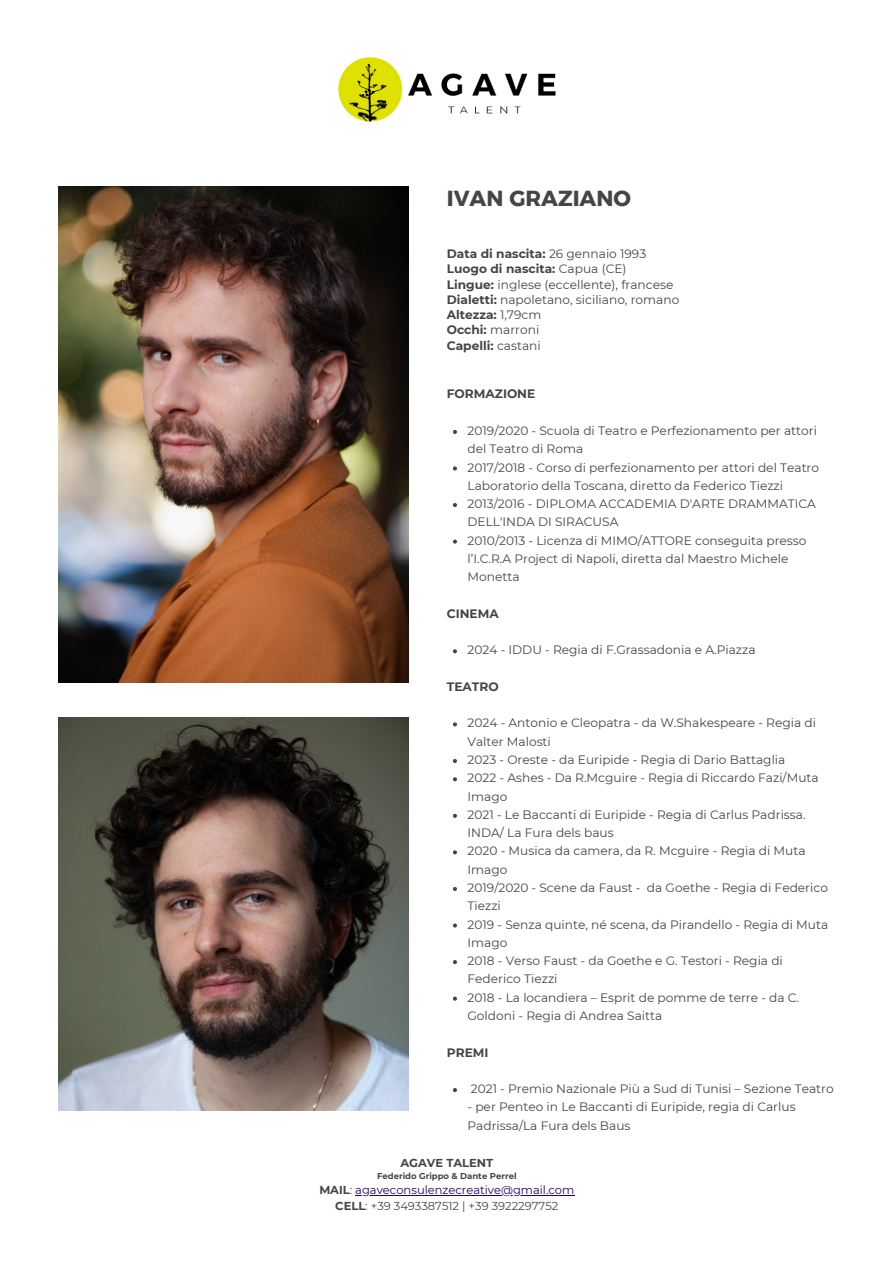
<style>
.page{position:relative;width:894px;height:1264px;background:#fff}
.page>*{position:absolute;margin:0;border:0;box-sizing:border-box;transform-origin:0 0}
.t1{font:21.75px "Kief Montaser Bold";color:#454545}
.t2{font:12.15px/18.3px "Montserrat";color:#454545}
.t3{font:700 12.15px "Montserrat";color:#454545}
.t4{font:11.55px "Montserrat";color:#23006d}
.t5{font:11.55px "Montserrat";color:#454545}
.t6{font:700 11.55px "Montserrat";color:#454545}
.t7{font:700 8.55px "Montserrat";color:#454545}
.s1{font-weight:400}
.s2{font-weight:700}
.s3{font-weight:700;color:#454545}
.s4{color:#454545}
</style>
<div class="page">
<img style="left:338px;top:57px;width:217px;height:64px">
<img style="left:58px;top:717px;width:350px;height:393px">
<img style="left:58px;top:186px;width:350px;height:497px">
<svg style="left:453px;top:430px;width:4px;height:4px"></svg>
<svg style="left:453px;top:466px;width:4px;height:4px"></svg>
<svg style="left:453px;top:503px;width:4px;height:4px"></svg>
<svg style="left:453px;top:539px;width:4px;height:4px"></svg>
<svg style="left:453px;top:649px;width:4px;height:4px"></svg>
<svg style="left:453px;top:722px;width:4px;height:4px"></svg>
<svg style="left:453px;top:759px;width:4px;height:4px"></svg>
<svg style="left:453px;top:777px;width:4px;height:4px"></svg>
<svg style="left:453px;top:813px;width:4px;height:4px"></svg>
<svg style="left:453px;top:850px;width:4px;height:4px"></svg>
<svg style="left:453px;top:887px;width:4px;height:4px"></svg>
<svg style="left:453px;top:923px;width:4px;height:4px"></svg>
<svg style="left:453px;top:960px;width:4px;height:4px"></svg>
<svg style="left:453px;top:996px;width:4px;height:4px"></svg>
<svg style="left:453px;top:1088px;width:4px;height:4px"></svg>
<hr style="left:355px;top:1194px;width:219px;height:1px;background:#23006d">
<h1 class="t1" style="left:446px;top:185px;width:186px">IVAN GRAZIANO</h1>
<p class="t3" style="left:446px;top:246px;width:201px">Data di nascita: <span class="s1">26 gennaio 1993</span></p>
<p class="t3" style="left:446px;top:262px;width:181px">Luogo di nascita: <span class="s1">Capua (CE)</span></p>
<p class="t2" style="left:446px;top:275px;width:228px"><span class="s2">Lingue:</span> inglese (eccellente), francese</p>
<p class="t2" style="left:446px;top:290px;width:234px"><span class="s2">Dialetti:</span> napoletano, siciliano, romano</p>
<p class="t3" style="left:446px;top:307px;width:96px">Altezza: <span class="s1">1,79cm</span></p>
<p class="t2" style="left:446px;top:321px;width:94px"><span class="s2">Occhi:</span> marroni</p>
<p class="t3" style="left:446px;top:338px;width:95px">Capelli: <span class="s1">castani</span></p>
<h2 class="t3" style="left:446px;top:386px;width:90px">FORMAZIONE</h2>
<p class="t2" style="left:467px;top:421px;width:351px">2019/2020 - Scuola di Teatro e Perfezionamento per attori del Teatro di Roma</p>
<p class="t2" style="left:467px;top:458px;width:353px">2017/2018 - Corso di perfezionamento per attori del Teatro<br>Laboratorio della Toscana, diretto da Federico Tiezzi</p>
<p class="t2" style="left:467px;top:494px;width:350px">2013/2016 - DIPLOMA ACCADEMIA D'ARTE DRAMMATICA<br>DELL'INDA DI SIRACUSA</p>
<p class="t2" style="left:467px;top:531px;width:340px">2010/2013 - Licenza di MIMO/ATTORE conseguita presso l’I.C.R.A Project di Napoli, diretta dal Maestro Michele<br>Monetta</p>
<h2 class="t3" style="left:446px;top:606px;width:53px">CINEMA</h2>
<p class="t2" style="left:467px;top:641px;width:289px">2024 - IDDU - Regia di F.Grassadonia e A.Piazza</p>
<h2 class="t3" style="left:446px;top:679px;width:53px">TEATRO</h2>
<p class="t2" style="left:467px;top:714px;width:350px">2024 - Antonio e Cleopatra - da W.Shakespeare - Regia di<br>Valter Malosti</p>
<p class="t2" style="left:467px;top:750px;width:319px">2023 - Oreste - da Euripide - Regia di Dario Battaglia</p>
<p class="t2" style="left:467px;top:768px;width:352px">2022 - Ashes - Da R.Mcguire - Regia di Riccardo Fazi/Muta<br>Imago</p>
<p class="t2" style="left:467px;top:805px;width:339px">2021 - Le Baccanti di Euripide - Regia di Carlus Padrissa.<br>INDA/ La Fura dels baus</p>
<p class="t2" style="left:467px;top:842px;width:339px">2020 - Musica da camera, da R. Mcguire - Regia di Muta<br>Imago</p>
<p class="t2" style="left:467px;top:878px;width:362px">2019/2020 - Scene da Faust - da Goethe - Regia di Federico<br>Tiezzi</p>
<p class="t2" style="left:467px;top:915px;width:362px">2019 - Senza quinte, né scena, da Pirandello - Regia di Muta<br>Imago</p>
<p class="t2" style="left:467px;top:951px;width:317px">2018 - Verso Faust - da Goethe e G. Testori - Regia di<br>Federico Tiezzi</p>
<p class="t2" style="left:467px;top:988px;width:333px">2018 - La locandiera – Esprit de pomme de terre - da C.<br>Goldoni - Regia di Andrea Saitta</p>
<h2 class="t3" style="left:446px;top:1044px;width:43px">PREMI</h2>
<p class="t2" style="left:470px;top:1079px;width:364px">2021 - Premio Nazionale Più a Sud di Tunisi – Sezione Teatro</p>
<p class="t2" style="left:467px;top:1097px;width:329px">- per Penteo in Le Baccanti di Euripide, regia di Carlus<br>Padrissa/La Fura dels Baus</p>
<p class="t6" style="left:400px;top:1156px;width:94px">AGAVE TALENT</p>
<p class="t7" style="left:377px;top:1171px;width:141px">Federido Grippo &amp; Dante Perrel</p>
<p class="t4" style="left:319px;top:1182px;width:256px"><span class="s3">MAIL</span><span class="s4">:</span> agaveconsulenzecreative@gmail.com</p>
<p class="t5" style="left:335px;top:1198px;width:224px"><span class="s2">CELL</span>: +39 3493387512 | +39 3922297752</p>
</div>
